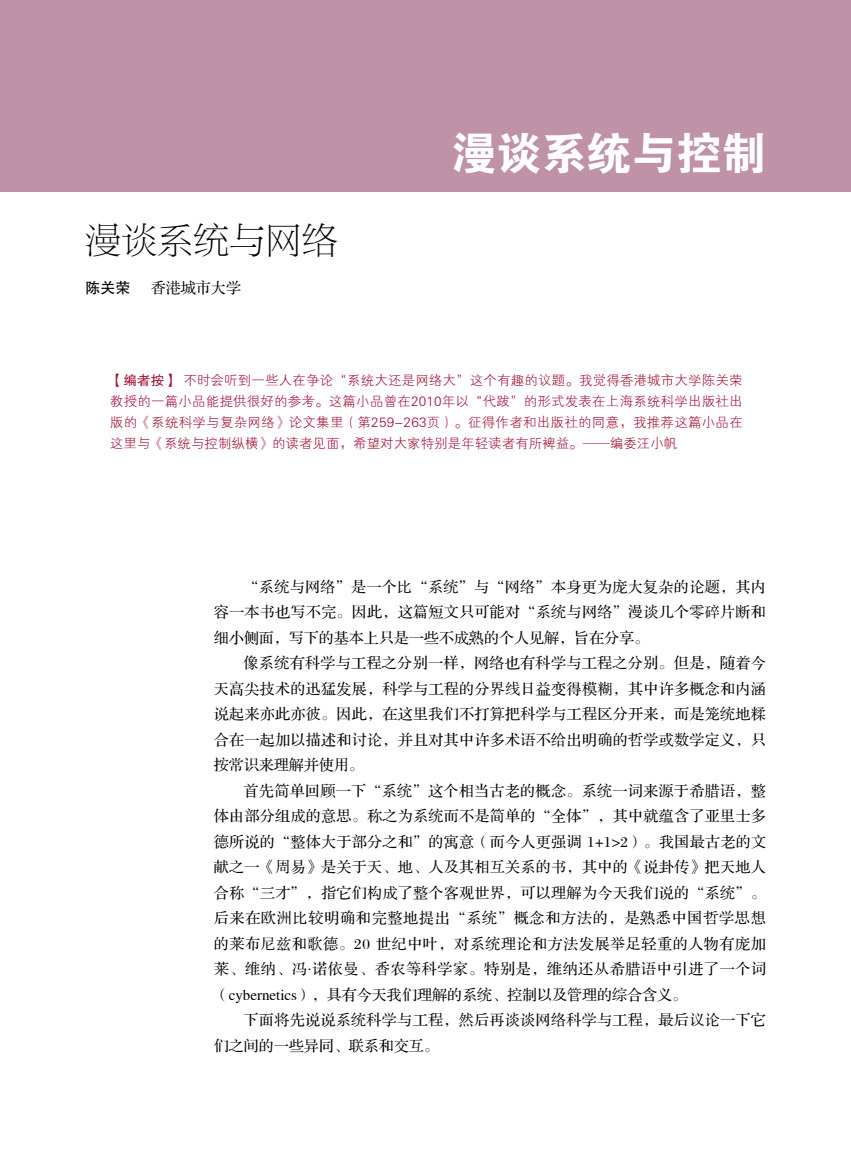
<style>
.page{position:relative;width:851px;height:1149px;background:#fff}
.page>*{position:absolute;margin:0;border:0;box-sizing:border-box;transform-origin:0 0}
.t1{font:45px "FZDHTJW GB1 0";color:#fff}
.t2{font:36px "FZNBSJW GB1 0";color:#000}
.t3{font:15px/25.5px "FZS3 JW GB1 0";letter-spacing:.02em;color:#000;text-align:justify}
.t4{font:15px "FZHTJW GB1 0";color:#000}
.t5{font:13.5px/21px "FZXH1 JW GB1 0";color:#a40e31;text-align:justify}
.s1{font-family:"FZHTJW GB1 0"}
</style>
<div class="page">
<div style="left:0;top:0;width:850px;height:192px;background:#bf92a8"></div>
<h2 class="t2" style="left:85px;top:221px;width:253px">漫谈系统与网络</h2>
<p class="t4" style="left:85px;top:279px;width:46px">陈关荣</p>
<p class="t3" style="left:151px;top:275px;width:91px">香港城市大学</p>
<h1 class="t1" style="left:451px;top:128px;width:316px">漫谈系统与控制</h1>
<p class="t5" style="left:110px;top:370px;width:634px"><span class="s1">【编者按】</span> 不时会听到一些人在争论“系统大还是网络大”这个有趣的议题。我觉得香港城市大学陈关荣教授的一篇小品能提供很好的参考。这篇小品曾在2010年以“代跋”的形式发表在上海系统科学出版社出版的《系统科学与复杂网络》论文集里（第259-263页）。征得作者和出版社的同意，我推荐这篇小品在这里与《系统与控制纵横》的读者见面，希望对大家特别是年轻读者有所裨益。——编委汪小帆</p>
<p class="t3" style="left:214px;top:574px;width:553px;text-indent:30px">“系统与网络”是一个比“系统”与“网络”本身更为庞大复杂的论题，其内容一本书也写不完。因此，这篇短文只可能对“系统与网络”漫谈几个零碎片断和细小侧面，写下的基本上只是一些不成熟的个人见解，旨在分享。</p>
<p class="t3" style="left:214px;top:650px;width:553px;text-indent:30px">像系统有科学与工程之分别一样，网络也有科学与工程之分别。但是，随着今天高尖技术的迅猛发展，科学与工程的分界线日益变得模糊，其中许多概念和内涵说起来亦此亦彼。因此，在这里我们不打算把科学与工程区分开来，而是笼统地糅合在一起加以描述和讨论，并且对其中许多术语不给出明确的哲学或数学定义，只按常识来理解并使用。</p>
<p class="t3" style="left:214px;top:778px;width:553px;text-indent:30px">首先简单回顾一下“系统”这个相当古老的概念。系统一词来源于希腊语，整体由部分组成的意思。称之为系统而不是简单的“全体”，其中就蕴含了亚里士多德所说的“整体大于部分之和”的寓意（而今人更强调 1+1&gt;2）。我国最古老的文献之一《周易》是关于天、地、人及其相互关系的书，其中的《说卦传》把天地人合称“三才”，指它们构成了整个客观世界，可以理解为今天我们说的“系统”。后来在欧洲比较明确和完整地提出“系统”概念和方法的，是熟悉中国哲学思想的莱布尼兹和歌德。20 世纪中叶，对系统理论和方法发展举足轻重的人物有庞加莱、维纳、冯.诺依曼、香农等科学家。特别是，维纳还从希腊语中引进了一个词（cybernetics），具有今天我们理解的系统、控制以及管理的综合含义。</p>
<p class="t3" style="left:214px;top:1007px;width:553px;text-indent:30px">下面将先说说系统科学与工程，然后再谈谈网络科学与工程，最后议论一下它们之间的一些异同、联系和交互。</p>
</div>
